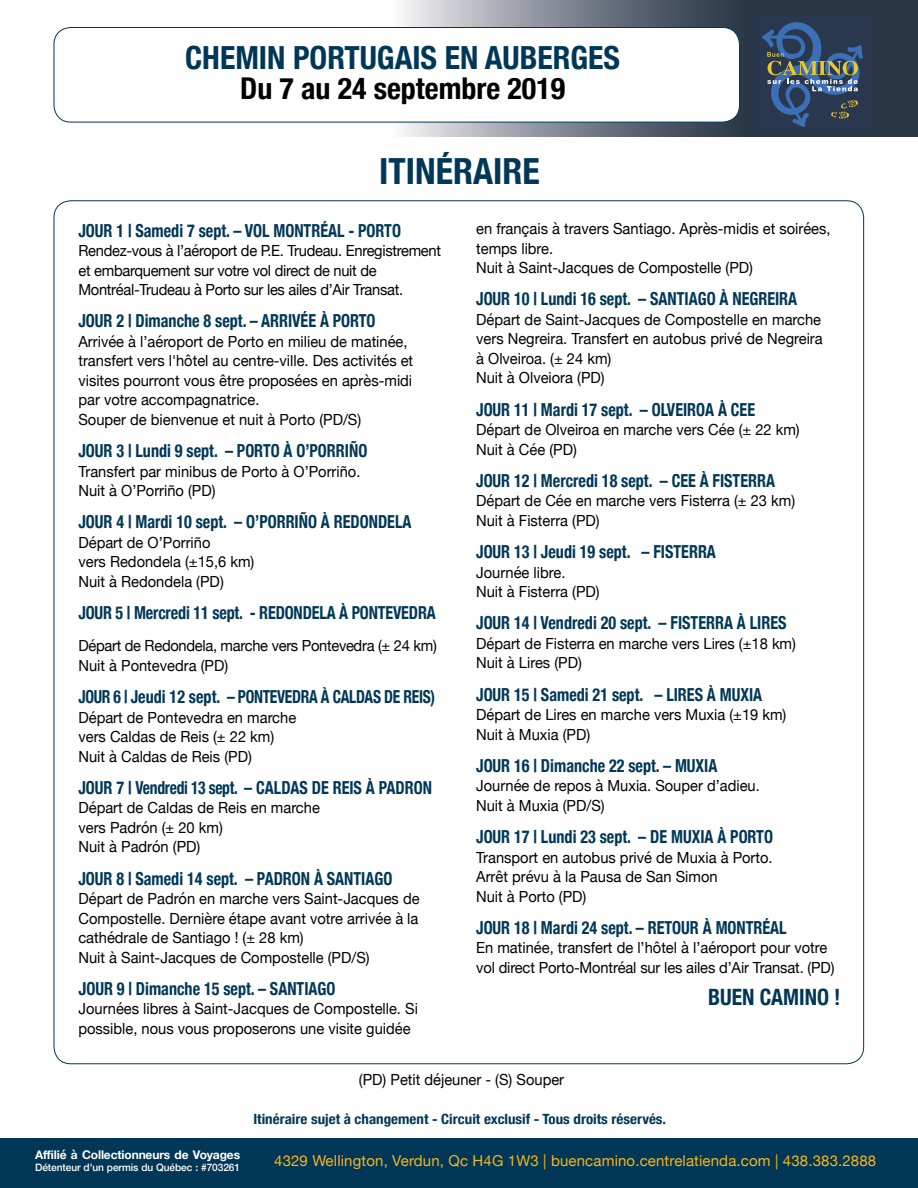
<style>
.page{position:relative;width:918px;height:1188px;background:#fff}
.page>*{position:absolute;margin:0;border:0;box-sizing:border-box;transform-origin:0 0}
.t1{font:700 condensed 36px "Helvetica Neue";color:#003757}
.t2{font:700 condensed 31.8px "Helvetica Neue";color:#003757}
.t3{font:700 condensed 30px "Helvetica Neue";color:#000}
.t4{font:700 condensed 22.5px "Helvetica Neue";color:#003757;scale:.96 1}
.t5{font:700 condensed 18px "Helvetica Neue";color:#003757;scale:.9 1}
.t6{font:700 condensed 18px "Helvetica Neue";letter-spacing:-.02em;color:#003757;scale:.87 1}
.t7{font:700 condensed 18px "Helvetica Neue";color:#003757;scale:.96 1}
.t8{font:15.3px/19.5px "Helvetica Neue";color:#000;scale:.96 1}
.t9{font:15.3px/19.5px "Helvetica Neue";letter-spacing:-.02em;color:#000;scale:.96 1}
.t10{font:15px "Helvetica Neue";letter-spacing:.01em;color:#f7b51c}
.t11{font:700 condensed 14.1px "Helvetica Neue";color:#003757;scale:1.06 1}
.t12{font:700 12px "Helvetica Neue";letter-spacing:-.01em;color:#fff}
.t13{font:500 10.2px "Helvetica Neue";letter-spacing:-.01em;color:#fff}
</style>
<div class="page">
<div style="left:0;top:1138px;width:918px;height:50px;background:#003757"></div>
<svg style="left:53px;top:0;width:865px;height:136px"></svg>
<div style="left:753px;top:15px;width:119px;height:119px;background:#29384e"></div>
<svg style="left:762px;top:22px;width:101px;height:105px"></svg>
<div style="left:54px;top:28px;width:685px;height:94px;background:#fff;border-radius:17px"></div>
<svg style="left:185px;top:0;width:436px;height:137px"></svg>
<h2 class="t2" style="left:185px;top:31px;width:437px">CHEMIN PORTUGAIS EN AUBERGES</h2>
<h3 class="t3" style="left:240px;top:63px;width:327px">Du 7 au 24 septembre 2019</h3>
<h1 class="t1" style="left:379px;top:141px;width:162px">ITINÉRAIRE</h1>
<p class="t5" style="left:78px;top:215px;width:360px">JOUR 1 | Samedi 7 sept. – VOL MONTRÉAL - PORTO</p>
<p class="t9" style="left:78px;top:242px;width:379px">Rendez-vous à l’aéroport de P.E. Trudeau. Enregistrement et embarquement sur votre vol direct de nuit de<br>Montréal-Trudeau à Porto sur les ailes d’Air Transat.</p>
<p class="t5" style="left:78px;top:306px;width:332px">JOUR 2 | Dimanche 8 sept. – ARRIVÉE À PORTO</p>
<p class="t8" style="left:78px;top:333px;width:350px">Arrivée à l’aéroport de Porto en milieu de matinée, transfert vers l'hôtel au centre-ville. Des activités et visites pourront vous être proposées en après-midi par votre accompagnatrice.<br>Souper de bienvenue et nuit à Porto (PD/S)</p>
<p class="t5" style="left:78px;top:436px;width:322px">JOUR 3 | Lundi 9 sept. – PORTO À O’PORRIÑO</p>
<p class="t8" style="left:78px;top:462px;width:295px">Transfert par minibus de Porto à O’Porriño.<br>Nuit à O’Porriño (PD)</p>
<p class="t5" style="left:78px;top:507px;width:372px">JOUR 4 | Mardi 10 sept. – O’PORRIÑO À REDONDELA</p>
<p class="t8" style="left:78px;top:534px;width:185px">Départ de O’Porriño<br>vers Redondela (±15,6 km)<br>Nuit à Redondela (PD)</p>
<p class="t5" style="left:78px;top:598px;width:399px">JOUR 5 | Mercredi 11 sept. - REDONDELA À PONTEVEDRA</p>
<p class="t9" style="left:78px;top:637px;width:375px">Départ de Redondela, marche vers Pontevedra (± 24 km)<br>Nuit à Pontevedra (PD)</p>
<p class="t6" style="left:78px;top:682px;width:412px">JOUR 6 | Jeudi 12 sept. – PONTEVEDRA À CALDAS DE REIS)</p>
<p class="t8" style="left:78px;top:708px;width:228px">Départ de Pontevedra en marche vers Caldas de Reis (± 22 km)<br>Nuit à Caldas de Reis (PD)</p>
<p class="t5" style="left:78px;top:773px;width:394px">JOUR 7 | Vendredi 13 sept. – CALDAS DE REIS À PADRON</p>
<p class="t8" style="left:78px;top:799px;width:253px">Départ de Caldas de Reis en marche vers Padrón (± 20 km)<br>Nuit à Padrón (PD)</p>
<p class="t5" style="left:78px;top:863px;width:350px">JOUR 8 | Samedi 14 sept. – PADRON À SANTIAGO</p>
<p class="t8" style="left:78px;top:890px;width:357px">Départ de Padrón en marche vers Saint-Jacques de Compostelle. Dernière étape avant votre arrivée à la cathédrale de Santiago ! (± 28 km)<br>Nuit à Saint-Jacques de Compostelle (PD/S)</p>
<p class="t7" style="left:78px;top:974px;width:269px">JOUR 9 | Dimanche 15 sept. – SANTIAGO</p>
<p class="t8" style="left:78px;top:1000px;width:355px">Journées libres à Saint-Jacques de Compostelle. Si possible, nous vous proposerons une visite guidée</p>
<p class="t8" style="left:476px;top:220px;width:371px">en français à travers Santiago. Après-midis et soirées, temps libre.<br>Nuit à Saint-Jacques de Compostelle (PD)</p>
<p class="t5" style="left:476px;top:284px;width:358px">JOUR 10 | Lundi 16 sept. – SANTIAGO À NEGREIRA</p>
<p class="t8" style="left:476px;top:310px;width:363px">Départ de Saint-Jacques de Compostelle en marche vers Negreira. Transfert en autobus privé de Negreira à Olveiroa. (± 24 km)<br>Nuit à Olveiora (PD)</p>
<p class="t5" style="left:476px;top:394px;width:311px">JOUR 11 | Mardi 17 sept. – OLVEIROA À CEE</p>
<p class="t8" style="left:476px;top:421px;width:339px">Départ de Olveiroa en marche vers Cée (± 22 km)<br>Nuit à Cée (PD)</p>
<p class="t5" style="left:476px;top:465px;width:334px">JOUR 12 | Mercredi 18 sept. – CEE À FISTERRA</p>
<p class="t8" style="left:476px;top:492px;width:334px">Départ de Cée en marche vers Fisterra (± 23 km)<br>Nuit à Fisterra (PD)</p>
<p class="t5" style="left:476px;top:537px;width:268px">JOUR 13 | Jeudi 19 sept. – FISTERRA</p>
<p class="t8" style="left:476px;top:563px;width:130px">Journée libre.<br>Nuit à Fisterra (PD)</p>
<p class="t5" style="left:476px;top:608px;width:346px">JOUR 14 | Vendredi 20 sept. – FISTERRA À LIRES</p>
<p class="t8" style="left:476px;top:634px;width:335px">Départ de Fisterra en marche vers Lires (±18 km)<br>Nuit à Lires (PD)</p>
<p class="t5" style="left:476px;top:679px;width:319px">JOUR 15 | Samedi 21 sept. – LIRES À MUXIA</p>
<p class="t8" style="left:476px;top:706px;width:325px">Départ de Lires en marche vers Muxia (±19 km)<br>Nuit à Muxia (PD)</p>
<p class="t5" style="left:476px;top:750px;width:270px">JOUR 16 | Dimanche 22 sept. – MUXIA</p>
<p class="t8" style="left:476px;top:777px;width:297px">Journée de repos à Muxia. Souper d’adieu.<br>Nuit à Muxia (PD/S)</p>
<p class="t5" style="left:476px;top:822px;width:331px">JOUR 17 | Lundi 23 sept. – DE MUXIA À PORTO</p>
<p class="t8" style="left:476px;top:848px;width:310px">Transport en autobus privé de Muxia à Porto.<br>Arrêt prévu à la Pausa de San Simon<br>Nuit à Porto (PD)</p>
<p class="t5" style="left:476px;top:912px;width:347px">JOUR 18 | Mardi 24 sept. – RETOUR À MONTRÉAL</p>
<p class="t8" style="left:476px;top:939px;width:375px">En matinée, transfert de l’hôtel à l’aéroport pour votre vol direct Porto-Montréal sur les ailes d’Air Transat. (PD)</p>
<h3 class="t4" style="left:708px;top:978px;width:139px">BUEN CAMINO !</h3>
<p class="t8" style="left:359px;top:1071px;width:215px">(PD) Petit déjeuner - (S) Souper</p>
<p class="t12" style="left:35px;top:1146px;width:206px">Affilié à Collectionneurs de Voyages</p>
<p class="t13" style="left:35px;top:1160px;width:206px">Détenteur d'un permis du Québec : #703261</p>
<p class="t11" style="left:253px;top:1107px;width:391px">Itinéraire sujet à changement - Circuit exclusif - Tous droits réservés.</p>
<p class="t10" style="left:274px;top:1150px;width:604px">4329 Wellington, Verdun, Qc H4G 1W3 | buencamino.centrelatienda.com | 438.383.2888</p>
</div>
